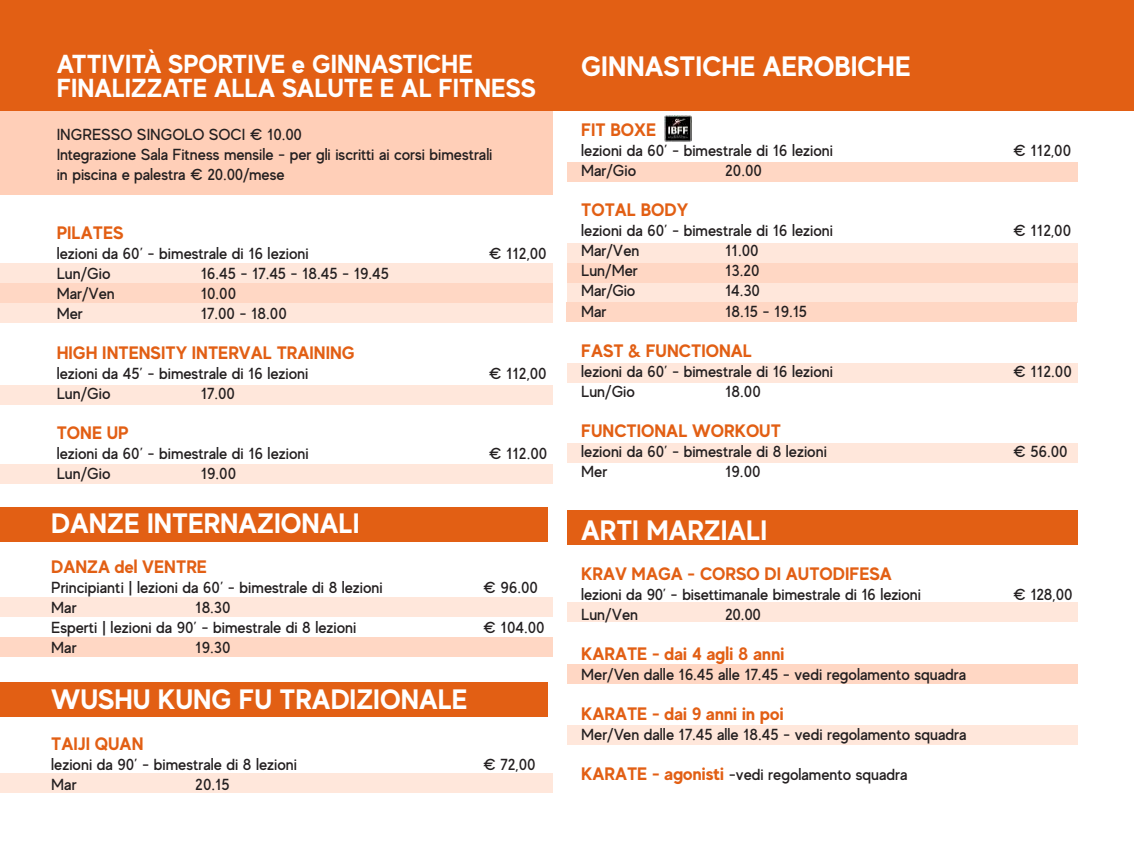
<style>
.page{position:relative;width:1134px;height:851px;background:#fff}
.page>*{position:absolute;margin:0;border:0;box-sizing:border-box;transform-origin:0 0}
.t1{font:700 28px "MADE Evolve Sans";color:#fff}
.t2{font:700 26px/24px "MADE Evolve Sans";color:#fff}
.t3{font:700 18px "MADE Evolve Sans";color:#e25f14}
.t4{font:500 16px/20px "MADE Evolve Sans";color:#231f20}
.s1{font-weight:700;font-size:18px;color:#e25f14}
</style>
<div class="page">
<div style="left:0;top:111px;width:553px;height:84px;background:#ffcfb8"></div>
<div style="left:0;top:263px;width:553px;height:20px;background:#ffe7db"></div>
<div style="left:0;top:385px;width:553px;height:20px;background:#ffe7db"></div>
<div style="left:567px;top:243px;width:510px;height:20px;background:#ffe7db"></div>
<div style="left:567px;top:283px;width:510px;height:19px;background:#ffe7db"></div>
<div style="left:0;top:463px;width:553px;height:20px;background:#ffe7db"></div>
<div style="left:0;top:597px;width:553px;height:20px;background:#ffe7db"></div>
<div style="left:567px;top:363px;width:510px;height:19px;background:#ffe7db"></div>
<div style="left:567px;top:442px;width:510px;height:20px;background:#ffe7db"></div>
<div style="left:567px;top:602px;width:510px;height:19px;background:#ffe7db"></div>
<div style="left:567px;top:725px;width:510px;height:20px;background:#ffe7db"></div>
<div style="left:567px;top:664px;width:510px;height:19px;background:#ffd7c4"></div>
<div style="left:567px;top:162px;width:510px;height:20px;background:#ffd7c4"></div>
<div style="left:0;top:283px;width:553px;height:20px;background:#ffd7c4"></div>
<div style="left:0;top:636px;width:553px;height:20px;background:#ffd7c4"></div>
<div style="left:567px;top:263px;width:510px;height:20px;background:#ffd7c4"></div>
<div style="left:0;top:507px;width:547px;height:34px;background:#e25f14"></div>
<div style="left:567px;top:510px;width:510px;height:34px;background:#e25f14"></div>
<div style="left:0;top:682px;width:547px;height:34px;background:#e25f14"></div>
<div style="left:0;top:303px;width:553px;height:20px;background:#ffe7db"></div>
<div style="left:0;top:773px;width:553px;height:20px;background:#ffe7db"></div>
<div style="left:567px;top:301px;width:510px;height:20px;background:#ffd7c4"></div>
<div style="left:0;top:0;width:1134px;height:111px;background:#e25f14"></div>
<img style="left:665px;top:115px;width:26px;height:27px">
<h2 class="t2" style="left:57px;top:51px;width:481px">ATTIVITÀ SPORTIVE e GINNASTICHE<br>FINALIZZATE ALLA SALUTE E AL FITNESS</h2>
<h1 class="t1" style="left:581px;top:49px;width:331px">GINNASTICHE AEROBICHE</h1>
<p class="t3" style="left:581px;top:119px;width:77px">FIT BOXE</p>
<p class="t4" style="left:581px;top:140px;width:254px">lezioni da 60’ - bimestrale di 16 lezioni</p>
<p class="t4" style="left:1013px;top:140px;width:60px">€ 112,00</p>
<p class="t4" style="left:581px;top:160px;width:57px">Mar/Gio</p>
<p class="t4" style="left:725px;top:160px;width:38px">20.00</p>
<p class="t3" style="left:581px;top:199px;width:109px">TOTAL BODY</p>
<p class="t4" style="left:581px;top:220px;width:254px">lezioni da 60’ - bimestrale di 16 lezioni</p>
<p class="t4" style="left:1013px;top:220px;width:60px">€ 112,00</p>
<p class="t4" style="left:581px;top:240px;width:60px">Mar/Ven</p>
<p class="t4" style="left:725px;top:240px;width:35px">11.00</p>
<p class="t4" style="left:581px;top:260px;width:58px">Lun/Mer</p>
<p class="t4" style="left:725px;top:260px;width:36px">13.20</p>
<p class="t4" style="left:581px;top:280px;width:56px">Mar/Gio</p>
<p class="t4" style="left:725px;top:280px;width:36px">14.30</p>
<p class="t4" style="left:581px;top:300px;width:27px">Mar</p>
<p class="t4" style="left:725px;top:300px;width:83px">18.15 - 19.15</p>
<p class="t3" style="left:581px;top:339px;width:172px">FAST &amp; FUNCTIONAL</p>
<p class="t4" style="left:581px;top:360px;width:254px">lezioni da 60’ - bimestrale di 16 lezioni</p>
<p class="t4" style="left:1013px;top:360px;width:60px">€ 112.00</p>
<p class="t4" style="left:581px;top:380px;width:55px">Lun/Gio</p>
<p class="t4" style="left:725px;top:380px;width:37px">18.00</p>
<p class="t3" style="left:581px;top:419px;width:201px">FUNCTIONAL WORKOUT</p>
<p class="t4" style="left:581px;top:440px;width:247px">lezioni da 60’ - bimestrale di 8 lezioni</p>
<p class="t4" style="left:1013px;top:440px;width:56px">€ 56.00</p>
<p class="t4" style="left:581px;top:460px;width:28px">Mer</p>
<p class="t4" style="left:725px;top:460px;width:37px">19.00</p>
<p class="t4" style="left:57px;top:124px;width:437px">INGRESSO SINGOLO SOCI € 10.00<br>Integrazione Sala Fitness mensile - per gli iscritti ai corsi bimestrali in piscina e palestra € 20.00/mese</p>
<p class="t3" style="left:57px;top:221px;width:68px">PILATES</p>
<p class="t4" style="left:57px;top:243px;width:254px">lezioni da 60’ - bimestrale di 16 lezioni</p>
<p class="t4" style="left:489px;top:243px;width:60px">€ 112,00</p>
<p class="t4" style="left:57px;top:263px;width:55px">Lun/Gio</p>
<p class="t4" style="left:201px;top:263px;width:190px">16.45 - 17.45 - 18.45 - 19.45</p>
<p class="t4" style="left:57px;top:283px;width:60px">Mar/Ven</p>
<p class="t4" style="left:201px;top:283px;width:37px">10.00</p>
<p class="t4" style="left:57px;top:303px;width:28px">Mer</p>
<p class="t4" style="left:201px;top:303px;width:88px">17.00 - 18.00</p>
<p class="t3" style="left:57px;top:341px;width:300px">HIGH INTENSITY INTERVAL TRAINING</p>
<p class="t4" style="left:57px;top:363px;width:253px">lezioni da 45’ - bimestrale di 16 lezioni</p>
<p class="t4" style="left:489px;top:363px;width:60px">€ 112,00</p>
<p class="t4" style="left:57px;top:383px;width:55px">Lun/Gio</p>
<p class="t4" style="left:201px;top:383px;width:36px">17.00</p>
<p class="t3" style="left:57px;top:421px;width:74px">TONE UP</p>
<p class="t4" style="left:57px;top:443px;width:254px">lezioni da 60’ - bimestrale di 16 lezioni</p>
<p class="t4" style="left:489px;top:443px;width:60px">€ 112.00</p>
<p class="t4" style="left:57px;top:463px;width:55px">Lun/Gio</p>
<p class="t4" style="left:201px;top:463px;width:37px">19.00</p>
<h1 class="t1" style="left:51px;top:505px;width:310px">DANZE INTERNAZIONALI</h1>
<p class="t3" style="left:51px;top:555px;width:157px">DANZA del VENTRE</p>
<p class="t4" style="left:51px;top:577px;width:333px">Principianti | lezioni da 60’ - bimestrale di 8 lezioni</p>
<p class="t4" style="left:483px;top:577px;width:56px">€ 96.00</p>
<p class="t4" style="left:51px;top:597px;width:27px">Mar</p>
<p class="t4" style="left:51px;top:597px;width:307px;text-indent:144px">18.30<br>Esperti | lezioni da 90’ - bimestrale di 8 lezioni</p>
<p class="t4" style="left:483px;top:617px;width:63px">€ 104.00</p>
<p class="t4" style="left:51px;top:637px;width:27px">Mar</p>
<p class="t4" style="left:195px;top:637px;width:37px">19.30</p>
<h1 class="t1" style="left:51px;top:681px;width:418px">WUSHU KUNG FU TRADIZIONALE</h1>
<p class="t3" style="left:51px;top:731px;width:94px">TAIJI QUAN</p>
<p class="t4" style="left:51px;top:753px;width:247px">lezioni da 90’ - bimestrale di 8 lezioni</p>
<p class="t4" style="left:483px;top:753px;width:54px">€ 72,00</p>
<p class="t4" style="left:51px;top:773px;width:27px">Mar</p>
<p class="t4" style="left:195px;top:773px;width:36px">20.15</p>
<h1 class="t1" style="left:581px;top:512px;width:187px">ARTI MARZIALI</h1>
<p class="t3" style="left:581px;top:561px;width:312px">KRAV MAGA - CORSO DI AUTODIFESA</p>
<p class="t4" style="left:581px;top:583px;width:341px">lezioni da 90’ - bisettimanale bimestrale di 16 lezioni</p>
<p class="t4" style="left:1013px;top:583px;width:61px">€ 128,00</p>
<p class="t4" style="left:581px;top:603px;width:58px">Lun/Ven</p>
<p class="t4" style="left:725px;top:603px;width:37px">20.00</p>
<p class="t3" style="left:581px;top:641px;width:205px">KARATE - dai 4 agli 8 anni</p>
<p class="t4" style="left:581px;top:663px;width:387px">Mer/Ven dalle 16.45 alle 17.45 - vedi regolamento squadra</p>
<p class="t3" style="left:581px;top:701px;width:204px">KARATE - dai 9 anni in poi</p>
<p class="t4" style="left:581px;top:723px;width:387px">Mer/Ven dalle 17.45 alle 18.45 - vedi regolamento squadra</p>
<p class="t4" style="left:581px;top:763px;width:328px"><span class="s1">KARATE - agonisti</span> -vedi regolamento squadra</p>
</div>
